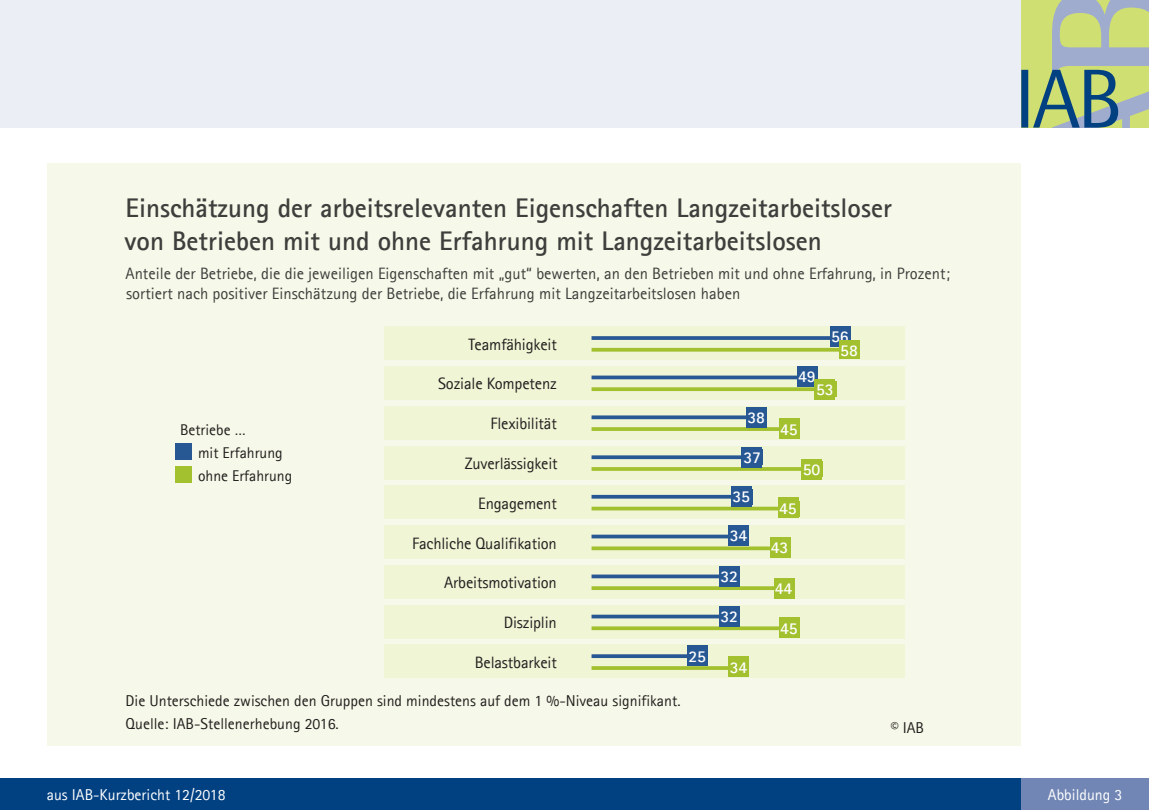
<style>
.page{position:relative;width:1149px;height:810px;background:#fff}
.page>*{position:absolute;margin:0;border:0;box-sizing:border-box;transform-origin:0 0}
.Graphiküberschrift{font:700 27px/33px "Agfa Rotis Sans Serif";color:#3e3e3c}
.Graphi_Kasten-Abbild{font:16.5px/19.8px "Agfa Rotis Sans Serif";color:#3e3e3c}
.t1{font:16.5px "Agfa Rotis Sans Serif";letter-spacing:-.01em;color:#231f20}
.Achsenbeschriftung{font:700 16.5px "Agfa Rotis Sans Serif";letter-spacing:-.01em;color:#fff}
.Graphiktext-Quelle{font:16.5px "Agfa Rotis Sans Serif";letter-spacing:-.01em;color:#221e1d}
.Graphiktext-Quelle-2{font:15.75px "Agfa Rotis Sans Serif";color:#221e1d}
.Graphiktext-Quelle-3{font:15.75px "Agfa Rotis Sans Serif";color:#fff}
.Graphiktext-Quelle-4{font:15.6px "Agfa Rotis Sans Serif";color:#221e1d}
</style>
<div class="page">
<div style="left:0;top:0;width:1020px;height:128px;background:#ebeef5"></div>
<svg style="left:1020px;top:0;width:128px;height:128px;background:#a9bd90"></svg>
<div style="left:0;top:778px;width:1020px;height:32px;background:#014081"></div>
<div style="left:1020px;top:778px;width:128px;height:32px;background:#7186b4"></div>
<div style="left:48px;top:164px;width:972px;height:582px;background:#f6f9e9"></div>
<div style="left:384px;top:326px;width:520px;height:34px;background:#f0f5d5"></div>
<svg style="left:591px;top:336px;width:238px;height:4px"></svg>
<svg style="left:591px;top:348px;width:247px;height:4px"></svg>
<div style="left:829px;top:326px;width:21px;height:21px;background:#285894"></div>
<div style="left:838px;top:341px;width:21px;height:18px;background:#a3c02f"></div>
<div style="left:384px;top:366px;width:520px;height:34px;background:#f0f5d5"></div>
<hr style="left:591px;top:376px;width:219px;height:3px;background:#285894">
<svg style="left:591px;top:387px;width:223px;height:4px"></svg>
<div style="left:820px;top:381px;width:16px;height:16px;background:#a3c02f"></div>
<div style="left:797px;top:366px;width:20px;height:21px;background:#285894"></div>
<div style="left:814px;top:379px;width:20px;height:20px;background:#a3c02f"></div>
<div style="left:384px;top:406px;width:520px;height:34px;background:#f0f5d5"></div>
<svg style="left:591px;top:427px;width:188px;height:4px"></svg>
<svg style="left:591px;top:415px;width:154px;height:4px"></svg>
<div style="left:751px;top:409px;width:16px;height:16px;background:#285894"></div>
<div style="left:745px;top:407px;width:21px;height:21px;background:#285894"></div>
<div style="left:779px;top:419px;width:20px;height:20px;background:#a3c02f"></div>
<div style="left:384px;top:446px;width:520px;height:33px;background:#f0f5d5"></div>
<svg style="left:591px;top:467px;width:210px;height:4px"></svg>
<div style="left:806px;top:461px;width:16px;height:16px;background:#a3c02f"></div>
<svg style="left:591px;top:455px;width:150px;height:4px"></svg>
<div style="left:746px;top:449px;width:16px;height:16px;background:#285894"></div>
<div style="left:741px;top:447px;width:20px;height:20px;background:#285894"></div>
<div style="left:801px;top:459px;width:20px;height:20px;background:#a3c02f"></div>
<div style="left:384px;top:645px;width:520px;height:33px;background:#f0f5d5"></div>
<svg style="left:591px;top:666px;width:137px;height:4px"></svg>
<svg style="left:591px;top:654px;width:96px;height:4px"></svg>
<div style="left:687px;top:646px;width:20px;height:20px;background:#285894"></div>
<div style="left:728px;top:657px;width:20px;height:20px;background:#a3c02f"></div>
<div style="left:384px;top:605px;width:520px;height:33px;background:#f0f5d5"></div>
<svg style="left:591px;top:626px;width:188px;height:4px"></svg>
<hr style="left:591px;top:615px;width:140px;height:3px;background:#285894">
<div style="left:718px;top:606px;width:21px;height:20px;background:#285894"></div>
<div style="left:779px;top:618px;width:20px;height:20px;background:#a3c02f"></div>
<div style="left:384px;top:565px;width:520px;height:34px;background:#f0f5d5"></div>
<svg style="left:591px;top:586px;width:182px;height:4px"></svg>
<hr style="left:591px;top:575px;width:140px;height:3px;background:#285894">
<div style="left:718px;top:566px;width:21px;height:21px;background:#285894"></div>
<div style="left:773px;top:578px;width:21px;height:20px;background:#a3c02f"></div>
<div style="left:384px;top:525px;width:520px;height:34px;background:#f0f5d5"></div>
<svg style="left:591px;top:546px;width:178px;height:4px"></svg>
<hr style="left:591px;top:535px;width:149px;height:3px;background:#285894">
<div style="left:728px;top:525px;width:20px;height:21px;background:#285894"></div>
<div style="left:769px;top:537px;width:21px;height:21px;background:#a3c02f"></div>
<div style="left:384px;top:486px;width:520px;height:33px;background:#f0f5d5"></div>
<hr style="left:591px;top:507px;width:200px;height:3px;background:#a3c02f">
<div style="left:783px;top:501px;width:16px;height:15px;background:#a3c02f"></div>
<svg style="left:591px;top:495px;width:140px;height:4px"></svg>
<div style="left:736px;top:489px;width:16px;height:16px;background:#285894"></div>
<div style="left:731px;top:486px;width:20px;height:21px;background:#285894"></div>
<div style="left:777px;top:498px;width:21px;height:20px;background:#a3c02f"></div>
<div style="left:175px;top:467px;width:16px;height:16px;background:#a3c02f"></div>
<div style="left:175px;top:443px;width:16px;height:17px;background:#285894"></div>
<p class="Graphiküberschrift" style="left:124px;top:191px;width:768px">Einschätzung der arbeitsrelevanten Eigenschaften Langzeitarbeitsloser von Betrieben mit und ohne Erfahrung mit Langzeitarbeitslosen</p>
<p class="Graphi_Kasten-Abbild" style="left:125px;top:263px;width:825px">Anteile der Betriebe, die die jeweiligen Eigenschaften mit „gut“ bewerten, an den Betrieben mit und ohne Erfahrung, in Prozent; sortiert nach positiver Einschätzung der Betriebe, die Erfahrung mit Langzeitarbeitslosen haben</p>
<p class="Graphiktext-Quelle-4" style="left:180px;top:420px;width:67px">Betriebe …</p>
<p class="Graphiktext-Quelle-4" style="left:198px;top:443px;width:86px">mit Erfahrung</p>
<p class="Graphiktext-Quelle-4" style="left:198px;top:467px;width:96px">ohne Erfahrung</p>
<p class="Graphiktext-Quelle" style="left:468px;top:334px;width:90px">Teamfähigkeit</p>
<p class="t1" style="left:438px;top:374px;width:120px">Soziale Kompetenz</p>
<p class="t1" style="left:490px;top:414px;width:68px">Flexibilität</p>
<p class="Achsenbeschriftung" style="left:747px;top:407px;width:19px">38</p>
<p class="t1" style="left:464px;top:454px;width:94px">Zuverlässigkeit</p>
<p class="Achsenbeschriftung" style="left:743px;top:447px;width:19px">37</p>
<p class="t1" style="left:478px;top:493px;width:80px">Engagement</p>
<p class="Achsenbeschriftung" style="left:732px;top:486px;width:19px">35</p>
<p class="Achsenbeschriftung" style="left:830px;top:326px;width:19px">56</p>
<p class="Achsenbeschriftung" style="left:840px;top:340px;width:19px">58</p>
<p class="Achsenbeschriftung" style="left:797px;top:366px;width:19px">49</p>
<p class="Achsenbeschriftung" style="left:815px;top:379px;width:19px">53</p>
<p class="Achsenbeschriftung" style="left:779px;top:419px;width:19px">45</p>
<p class="Achsenbeschriftung" style="left:802px;top:459px;width:19px">50</p>
<p class="Achsenbeschriftung" style="left:778px;top:497px;width:19px">45</p>
<p class="t1" style="left:412px;top:533px;width:146px">Fachliche Qualifikation</p>
<p class="Achsenbeschriftung" style="left:729px;top:525px;width:19px">34</p>
<p class="Achsenbeschriftung" style="left:770px;top:537px;width:19px">43</p>
<p class="t1" style="left:444px;top:573px;width:114px">Arbeitsmotivation</p>
<p class="Achsenbeschriftung" style="left:720px;top:566px;width:19px">32</p>
<p class="Achsenbeschriftung" style="left:774px;top:578px;width:19px">44</p>
<p class="t1" style="left:503px;top:613px;width:55px">Disziplin</p>
<p class="Achsenbeschriftung" style="left:720px;top:606px;width:19px">32</p>
<p class="Achsenbeschriftung" style="left:779px;top:618px;width:19px">45</p>
<p class="t1" style="left:474px;top:653px;width:84px">Belastbarkeit</p>
<p class="Achsenbeschriftung" style="left:688px;top:645px;width:19px">25</p>
<p class="Achsenbeschriftung" style="left:729px;top:657px;width:19px">34</p>
<p class="Graphiktext-Quelle-2" style="left:125px;top:691px;width:556px">Die Unterschiede zwischen den Gruppen sind mindestens auf dem 1 %-Niveau signifikant.</p>
<p class="Graphiktext-Quelle-2" style="left:125px;top:715px;width:215px">Quelle: IAB-Stellenerhebung 2016.</p>
<p class="Graphiktext-Quelle-2" style="left:890px;top:719px;width:35px">© IAB</p>
<p class="Graphiktext-Quelle-3" style="left:47px;top:786px;width:180px">aus IAB-Kurzbericht 12/2018</p>
<p class="Graphiktext-Quelle-3" style="left:1047px;top:786px;width:76px">Abbildung 3</p>
</div>
